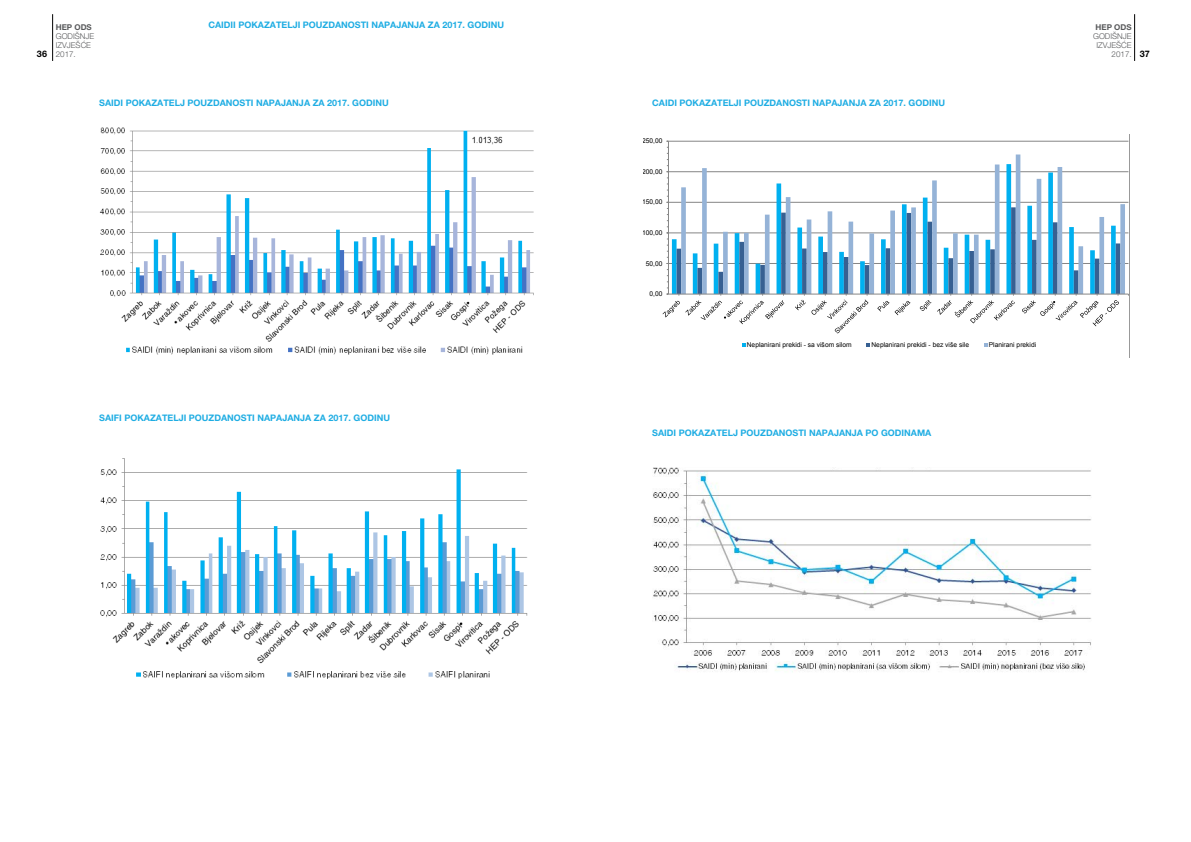
<style>
.page{position:relative;width:1191px;height:842px;background:#fff}
.page>*{position:absolute;margin:0;border:0;box-sizing:border-box;transform-origin:0 0}
.t1{font:700 9px "Helvetica Neue LT Pro";color:#1fade3}
.t2{font:300 8px "Helvetica Neue LT Pro";color:#58595b}
.t3{font:700 8px "Helvetica Neue LT Pro";color:#58595b}
.t4{font:6.6px "Arial";color:#000}
.s1{font-weight:700;font-size:9px;color:#000}
</style>
<div class="page">
<hr style="left:52px;top:14px;width:1px;height:47px;background:#000">
<hr style="left:1134px;top:14px;width:1px;height:47px;background:#000">
<img style="left:99px;top:127px;width:435px;height:228px">
<img style="left:100px;top:458px;width:428px;height:221px">
<svg style="left:662px;top:140px;width:467px;height:207px"></svg>
<img style="left:653px;top:468px;width:438px;height:204px">
<p class="t3" style="left:56px;top:23px;width:38px">HEP ODS</p>
<p class="t2" style="left:56px;top:32px;width:40px">GODIŠNJE</p>
<p class="t2" style="left:56px;top:41px;width:37px">IZVJEŠĆE</p>
<p class="t2" style="left:37px;top:50px;width:40px"><span class="s1">36</span> 2017.</p>
<p class="t1" style="left:208px;top:19px;width:297px">CAIDII POKAZATELJI POUZDANOSTI NAPAJANJA ZA 2017. GODINU</p>
<p class="t3" style="left:1095px;top:22px;width:38px">HEP ODS</p>
<p class="t2" style="left:1093px;top:31px;width:40px">GODIŠNJE</p>
<p class="t2" style="left:1096px;top:40px;width:37px">IZVJEŠĆE</p>
<p class="t2" style="left:1111px;top:49px;width:40px">2017. <span class="s1">37</span></p>
<p class="t1" style="left:99px;top:97px;width:291px">SAIDI POKAZATELJ POUZDANOSTI NAPAJANJA ZA 2017. GODINU</p>
<p class="t1" style="left:652px;top:97px;width:294px">CAIDI POKAZATELJI POUZDANOSTI NAPAJANJA ZA 2017. GODINU</p>
<p class="t4" style="left:642px;top:137px;width:22px">250,00</p>
<p class="t4" style="left:642px;top:167px;width:22px">200,00</p>
<p class="t4" style="left:642px;top:198px;width:22px">150,00</p>
<p class="t4" style="left:642px;top:228px;width:22px">100,00</p>
<p class="t4" style="left:646px;top:259px;width:18px">50,00</p>
<p class="t4" style="left:649px;top:289px;width:14px">0,00</p>
<p class="t4" style="left:746px;top:340px;width:106px">Neplanirani prekidi - sa višom silom</p>
<p class="t4" style="left:871px;top:340px;width:99px">Neplanirani prekidi - bez više sile</p>
<p class="t4" style="left:988px;top:340px;width:49px">Planirani prekidi</p>
<p class="t1" style="left:99px;top:412px;width:292px">SAIFI POKAZATELJI POUZDANOSTI NAPAJANJA ZA 2017. GODINU</p>
<p class="t1" style="left:652px;top:427px;width:281px">SAIDI POKAZATELJ POUZDANOSTI NAPAJANJA PO GODINAMA</p>
</div>
